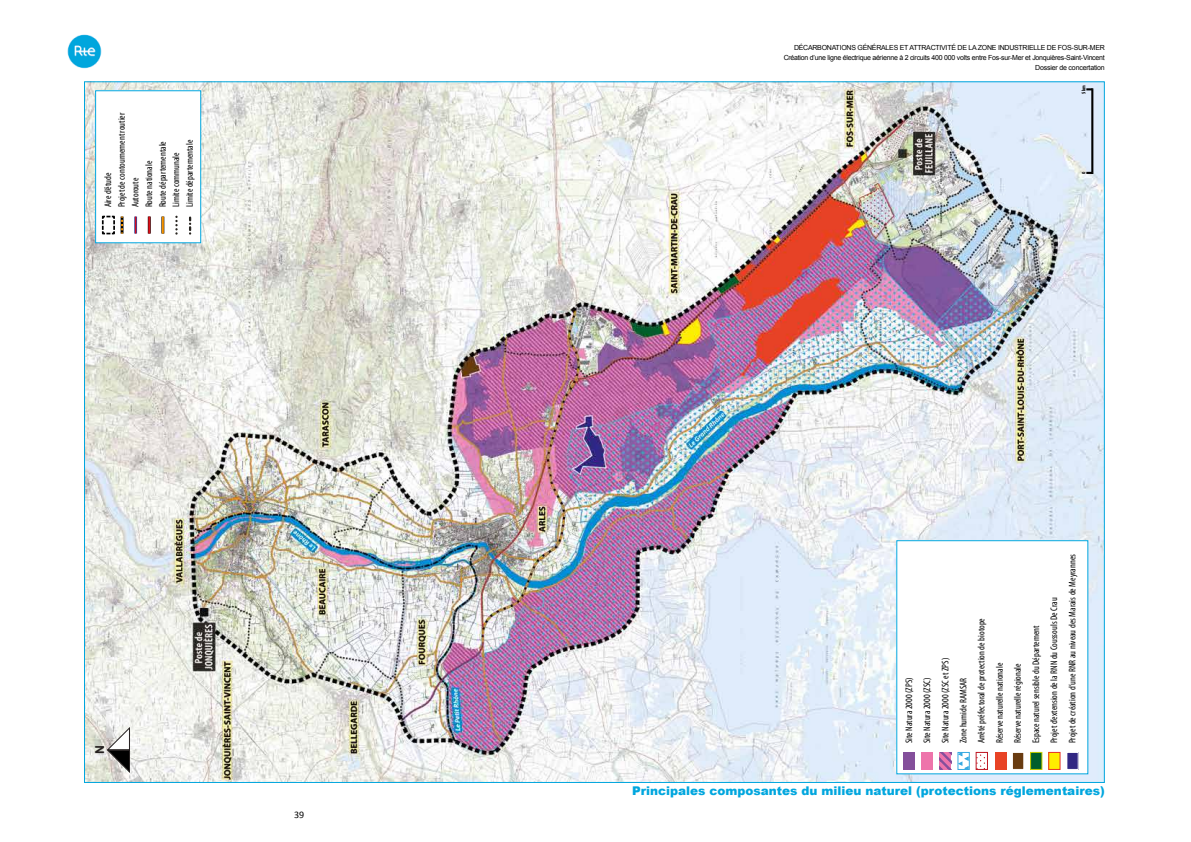
<style>
.page{position:relative;width:1191px;height:842px;background:#fff}
.page>*{position:absolute;margin:0;border:0;box-sizing:border-box;transform-origin:0 0}
.t1{font:700 12.3px "Arial";color:#241f1f}
.t2{font:900 12px "Arial";color:#00a6de}
.t3{font:10px "Calibri";color:#000}
.t4{font:condensed 9.6px/18.1px "Myriad Pro";color:#000}
.t5{font:7px/9.8px "Arial";letter-spacing:-.035em;color:#000;text-align:right}
.t6{font:700 condensed 5.4px "Myriad Pro";color:#000}
</style>
<div class="page">
<img style="left:67px;top:34px;width:35px;height:35px">
<img style="left:86px;top:83px;width:1016px;height:698px">
<div style="left:96px;top:91px;width:105px;height:152px;background:#fff"></div>
<svg style="left:175px;top:217px;width:3px;height:17px"></svg>
<hr style="left:134px;top:217px;width:3px;height:17px;background:#384596">
<svg style="left:135px;top:217px;width:1px;height:17px"></svg>
<hr style="left:148px;top:217px;width:3px;height:17px;background:#000">
<svg style="left:148px;top:217px;width:2px;height:17px"></svg>
<hr style="left:161px;top:217px;width:3px;height:17px;background:#000">
<svg style="left:162px;top:217px;width:2px;height:17px"></svg>
<svg style="left:189px;top:217px;width:2px;height:17px"></svg>
<svg style="left:101px;top:215px;width:22px;height:20px"></svg>
<div style="left:95px;top:90px;width:106px;height:153px;border:1px solid #00a6de"></div>
<div style="left:896px;top:541px;width:191px;height:233px;background:#fff"></div>
<svg style="left:977px;top:754px;width:8px;height:13px"></svg>
<div style="left:975px;top:752px;width:13px;height:18px;border:1px solid #be1622"></div>
<div style="left:995px;top:752px;width:11px;height:17px;background:#e84325"></div>
<div style="left:1012px;top:752px;width:11px;height:17px;background:#693c11"></div>
<div style="left:1012px;top:752px;width:12px;height:18px;border:1px solid #fff"></div>
<div style="left:1030px;top:752px;width:12px;height:17px;background:#005e2d"></div>
<div style="left:1030px;top:752px;width:12px;height:18px;border:1px solid #c6ce00"></div>
<div style="left:1048px;top:752px;width:12px;height:17px;background:#ffed00"></div>
<div style="left:1048px;top:752px;width:12px;height:18px;border:1px solid #e7332a"></div>
<div style="left:1066px;top:752px;width:12px;height:17px;background:#312783"></div>
<div style="left:1066px;top:752px;width:12px;height:18px;border:1px solid #fff"></div>
<svg style="left:959px;top:754px;width:8px;height:14px"></svg>
<div style="left:957px;top:752px;width:12px;height:18px;border:1px solid #36a9e1"></div>
<div style="left:903px;top:752px;width:12px;height:17px;background:#844f9b"></div>
<div style="left:921px;top:752px;width:12px;height:17px;background:#ee74ab"></div>
<svg style="left:939px;top:752px;width:12px;height:17px"></svg>
<hr style="left:1091px;top:88px;width:2px;height:86px;background:#000">
<svg style="left:106px;top:727px;width:24px;height:46px"></svg>
<p class="t4" style="left:101px;top:207px;width:96px;line-height:13.6px;rotate:-90deg">Aire d’étude<br>Projet de contournement routier<br>Autoroute<br>Route nationale<br>Route départementale<br>Limite communale<br>Limite départementale</p>
<p class="t1" style="left:92px;top:754px;width:10px;rotate:-90deg">N</p>
<p class="t3" style="left:294px;top:808px;width:12px">39</p>
<p class="t5" style="left:783px;top:43px;width:323px">DÉCARBONATIONS GÉNÉRALES ET ATTRACTIVITÉ DE LA ZONE INDUSTRIELLE DE FOS-SUR-MER<br>Création d’une ligne électrique aérienne à 2 circuits 400 000 volts entre Fos-sur-Mer et Jonquières-Saint-Vincent<br>Dossier de concertation</p>
<p class="t6" style="left:1080px;top:94px;width:11px;rotate:-90deg">5 km</p>
<p class="t6" style="left:1080px;top:174px;width:4px;rotate:-90deg">0</p>
<p class="t4" style="left:899px;top:743px;width:191px;rotate:-90deg">Site Natura 2000 (ZPS)<br>Site Natura 2000 (ZSC)<br>Site Natura 2000 (ZSC et ZPS)<br>Zone humide RAMSAR<br>Arrêté préfectoral de protection de biotope<br>Réserve naturelle nationale<br>Réserve naturelle régionale<br>Espace naturel sensible du Département<br>Projet d’extension de la RNN du Coussouls De Crau<br>Projet de création d’une RNR au niveau des Marais de Meyrannes</p>
<p class="t2" style="left:632px;top:782px;width:474px">Principales composantes du milieu naturel (protections réglementaires)</p>
</div>
